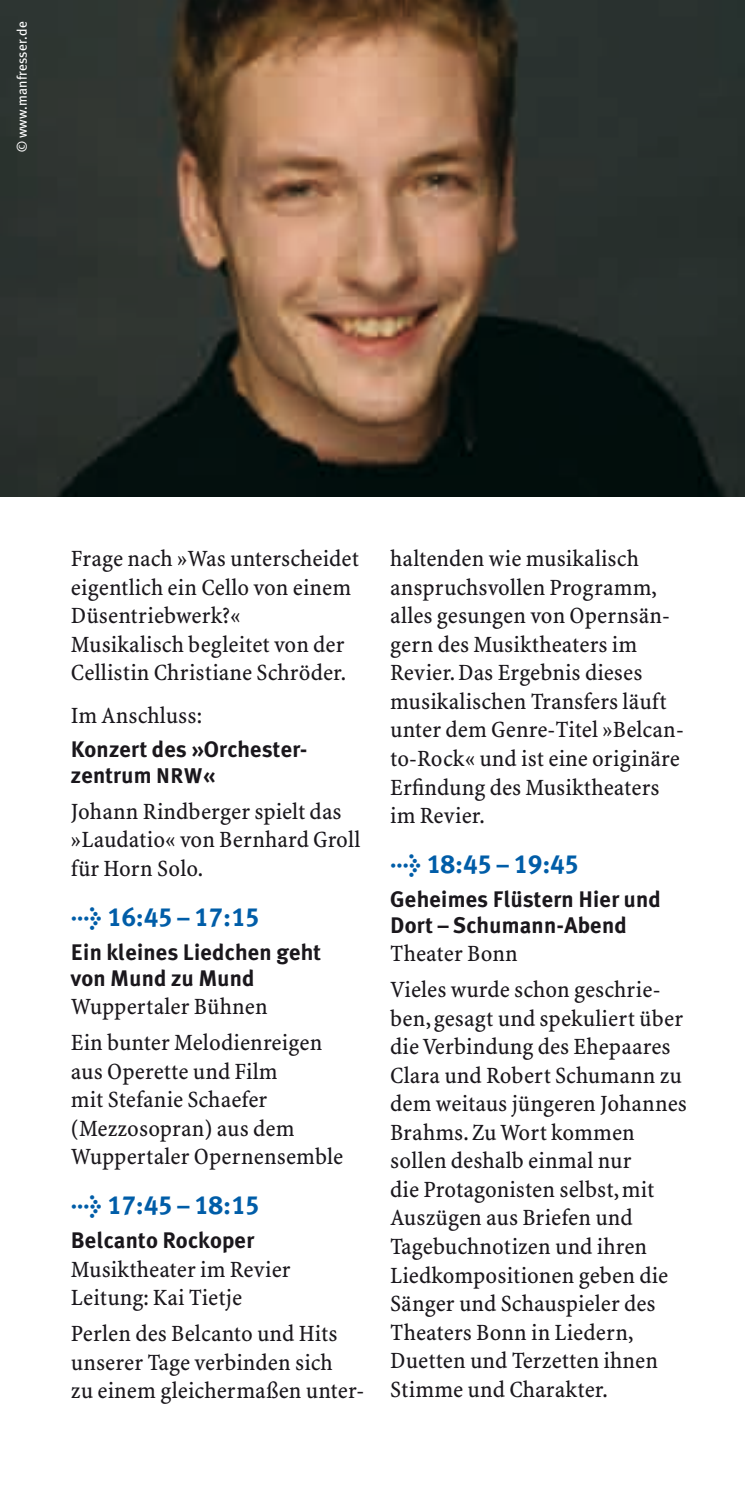
<style>
.page{position:relative;width:745px;height:1489px;background:#fff}
.page>*{position:absolute;margin:0;border:0;box-sizing:border-box;transform-origin:0 0}
.t1{font:26.25px "Meta Plus Bold Caps";letter-spacing:.01em;color:#005da8}
.t2{font:23.5px/28.5px "WDR Minion";letter-spacing:.005em;color:#1a171c}
.t3{font:700 22.5px/26px "Meta Plus";letter-spacing:.01em;color:#1a171c}
.t4{font:13.75px "Meta Plus";letter-spacing:.015em;color:#fff}
.s1{font-size:21.25px}
.s2{font-family:"Meta Plus";font-weight:700;font-size:25px}
.s3{font-size:25px}
</style>
<div class="page">
<img style="left:0;top:0;width:744px;height:496px">
<p class="t4" style="left:14px;top:152px;width:132px;rotate:-90deg">© www.manfresser.de</p>
<p class="t2" style="left:71px;top:545px;width:289px">Frage nach »Was unterscheidet eigentlich ein Cello von einem<br>Düsentriebwerk?«<br>Musikalisch begleitet von der<br>Cellistin Christiane Schröder.</p>
<p class="t2" style="left:71px;top:701px;width:132px">Im Anschluss:</p>
<p class="t3" style="left:71px;top:735px;width:235px">Konzert des »Orchester&shy;zentrum <span class="s1">NRW</span>«</p>
<p class="t2" style="left:71px;top:797px;width:291px">Johann Rindberger spielt das »Laudatio« von Bernhard Groll für Horn Solo.</p>
<p class="t1" style="left:71px;top:901px;width:190px"><span class="s2">&gt;</span> 16:45 <span class="s3">–</span> 17:15</p>
<p class="t3" style="left:71px;top:938px;width:251px">Ein kleines Liedchen geht von Mund zu Mund</p>
<p class="t2" style="left:71px;top:988px;width:253px;line-height:36px">Wuppertaler Bühnen<br>Ein bunter Melodienreigen</p>
<p class="t2" style="left:71px;top:1057px;width:274px">aus Operette und Film<br>mit Stefanie Schaefer (Mezzosopran) aus dem<br>Wuppertaler Opernensemble</p>
<p class="t1" style="left:71px;top:1190px;width:190px"><span class="s2">&gt;</span> 17:45 <span class="s3">–</span> 18:15</p>
<p class="t3" style="left:71px;top:1226px;width:185px">Belcanto Rockoper</p>
<p class="t2" style="left:71px;top:1254px;width:221px">Musiktheater im Revier<br>Leitung: Kai Tietje</p>
<p class="t2" style="left:71px;top:1319px;width:295px">Perlen des Belcanto und Hits unserer Tage verbinden sich<br>zu einem gleichermaßen unter-</p>
<p class="t2" style="left:390px;top:545px;width:295px">haltenden wie musikalisch anspruchsvollen Programm, alles gesungen von Opernsän&shy;gern des Musiktheaters im<br>Revier. Das Ergebnis dieses musikalischen Transfers läuft unter dem Genre-Titel »Belcan&shy;to-Rock« und ist eine originäre<br>Erfindung des Musiktheaters im Revier.</p>
<p class="t1" style="left:390px;top:849px;width:190px"><span class="s2">&gt;</span> 18:45 <span class="s3">–</span> 19:45</p>
<p class="t3" style="left:390px;top:885px;width:272px">Geheimes Flüstern Hier und<br>Dort – Schumann-Abend</p>
<p class="t2" style="left:390px;top:936px;width:271px;line-height:36px">Theater Bonn<br>Vieles wurde schon geschrie-</p>
<p class="t2" style="left:390px;top:1004px;width:298px">ben, gesagt und spekuliert über die Verbindung des Ehepaares<br>Clara und Robert Schumann zu dem weitaus jüngeren Johannes<br>Brahms. Zu Wort kommen sollen deshalb einmal nur<br>die Protagonisten selbst, mit<br>Auszügen aus Briefen und<br>Tagebuchnotizen und ihren<br>Liedkompositionen geben die<br>Sänger und Schauspieler des<br>Theaters Bonn in Liedern,<br>Duetten und Terzetten ihnen<br>Stimme und Charakter.</p>
</div>
